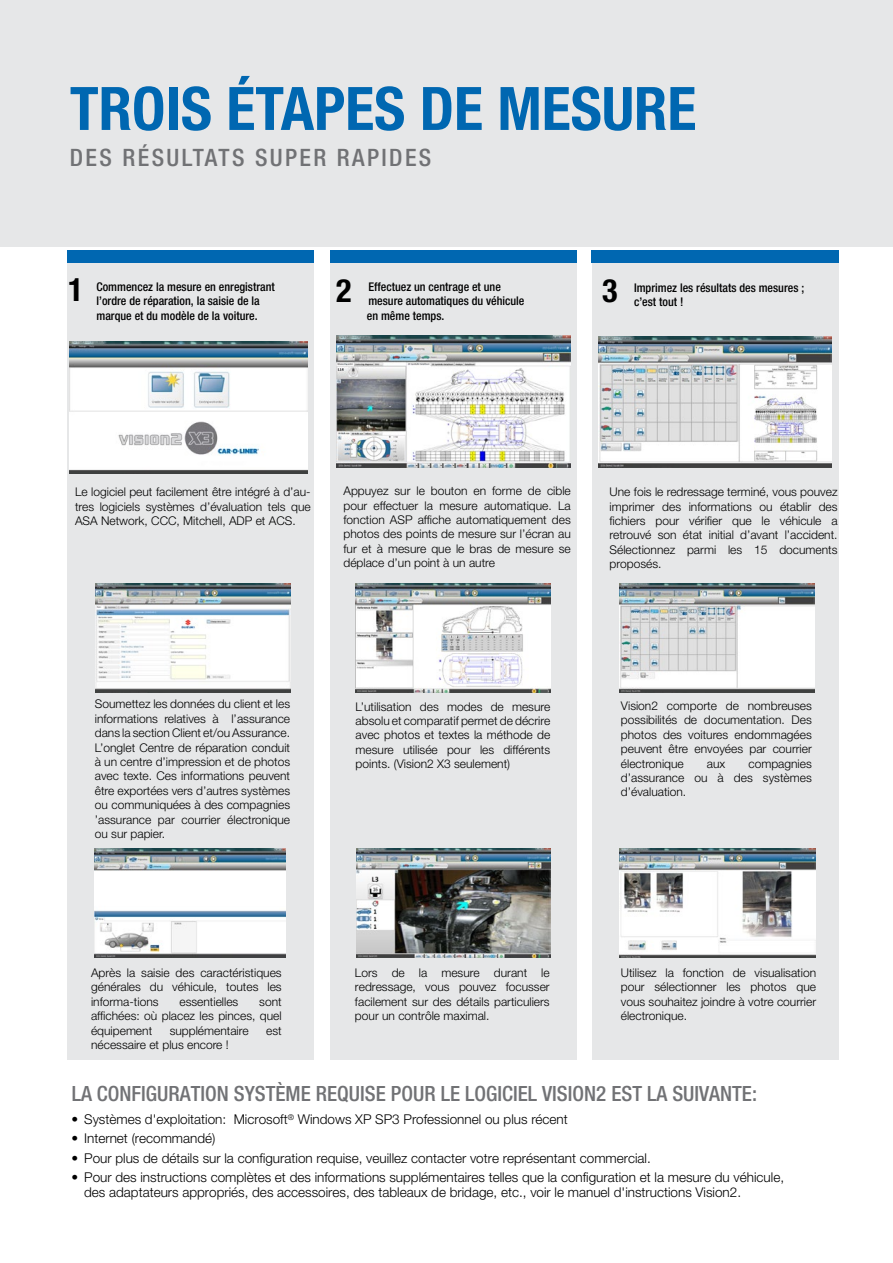
<style>
.page{position:relative;width:893px;height:1263px;background:#fff}
.page>*{position:absolute;margin:0;border:0;box-sizing:border-box;transform-origin:0 0}
.t1{font:700 condensed 60px "Helvetica Neue LT Pro";color:#0067b1}
.bildtexter{font:700 condensed 32.1px "Helvetica Neue LT Pro";color:#000}
.t2{font:500 condensed 24px "Helvetica Neue LT Pro";letter-spacing:.1em;color:#717275}
.t3{font:500 condensed 21px "Helvetica Neue LT Pro";color:#717275}
.t4{font:300 13.5px/15px "Helvetica Neue LT Pro";color:#000}
.bildtexter-2{font:300 12px/14.4px "Helvetica Neue LT Pro";color:#000;text-align:justify}
.bildtexter-3{font:500 condensed 12px/14.4px "Helvetica Neue LT Pro";color:#000}
</style>
<div class="page">
<div style="left:592px;top:263px;width:246px;height:797px;background:#e6e7e8"></div>
<div style="left:331px;top:263px;width:246px;height:797px;background:#e6e7e8"></div>
<div style="left:330px;top:250px;width:247px;height:13px;background:#0067b1"></div>
<div style="left:67px;top:263px;width:247px;height:797px;background:#e6e7e8"></div>
<div style="left:67px;top:250px;width:246px;height:13px;background:#0067b1"></div>
<img style="left:70px;top:341px;width:237px;height:133px">
<img style="left:94px;top:848px;width:191px;height:110px">
<img style="left:336px;top:336px;width:235px;height:131px">
<img style="left:599px;top:337px;width:233px;height:130px">
<img style="left:95px;top:583px;width:195px;height:109px">
<img style="left:356px;top:583px;width:194px;height:109px">
<img style="left:356px;top:848px;width:195px;height:109px">
<img style="left:619px;top:583px;width:196px;height:109px">
<img style="left:620px;top:848px;width:195px;height:109px">
<div style="left:0;top:0;width:893px;height:246px;background:#e6e7e8"></div>
<div style="left:591px;top:250px;width:248px;height:13px;background:#0067b1"></div>
<p class="t1" style="left:70px;top:72px;width:628px">TROIS ÉTAPES DE MESURE</p>
<p class="t2" style="left:70px;top:143px;width:363px">DES RÉSULTATS SUPER RAPIDES</p>
<p class="bildtexter" style="left:68px;top:270px;width:17px">1</p>
<p class="bildtexter" style="left:336px;top:271px;width:17px">2</p>
<p class="bildtexter" style="left:602px;top:271px;width:17px">3</p>
<p class="bildtexter-3" style="left:97px;top:279px;width:180px">Commencez la mesure en enregistrant l’ordre de réparation, la saisie de la marque et du modèle de la voiture.</p>
<p class="bildtexter-3" style="left:367px;top:279px;width:159px">Effectuez un centrage et une mesure automatiques du véhicule en même temps.</p>
<p class="bildtexter-3" style="left:634px;top:280px;width:172px">Imprimez les résultats des mesures ; c’est tout !</p>
<p class="bildtexter-2" style="left:75px;top:484px;width:237px">Le logiciel peut facilement être intégré à d’au&shy;tres logiciels systèmes d’évaluation tels que ASA Network, CCC, Mitchell, ADP et ACS.</p>
<p class="bildtexter-2" style="left:343px;top:484px;width:229px">Appuyez sur le bouton en forme de cible pour effectuer la mesure automatique. La fonction ASP affiche automatiquement des photos des points de mesure sur l’écran au fur et à mesure que le bras de mesure se déplace d’un point à un autre</p>
<p class="bildtexter-2" style="left:610px;top:484px;width:229px">Une fois le redressage terminé, vous pouvez imprimer des informations ou établir des fichiers pour vérifier que le véhicule a retrouvé son état initial d’avant l’accident.<br>Sélectionnez parmi les 15 documents proposés.</p>
<p class="bildtexter-2" style="left:95px;top:697px;width:197px">Soumettez les données du client et les informations relatives à l’assurance dans la section Client et/ou Assurance.<br>L’onglet Centre de réparation conduit à un centre d’impression et de photos avec texte. Ces informations peuvent être exportées vers d’autres systèmes ou communiquées à des compagnies ’assurance par courrier électronique ou sur papier.</p>
<p class="bildtexter-2" style="left:91px;top:965px;width:192px">Après la saisie des caractéristiques générales du véhicule, toutes les informa-tions</p>
<p class="bildtexter-2" style="left:180px;top:994px;width:60px">essentielles</p>
<p class="bildtexter-2" style="left:91px;top:994px;width:192px;text-indent:168px">sont affichées: où placez les pinces, quel équipement</p>
<p class="bildtexter-2" style="left:170px;top:1023px;width:80px">supplémentaire</p>
<p class="bildtexter-2" style="left:266px;top:1023px;width:17px">est</p>
<p class="bildtexter-2" style="left:91px;top:1037px;width:139px">nécessaire et plus encore !</p>
<p class="bildtexter-2" style="left:356px;top:699px;width:196px">L’utilisation des modes de mesure absolu et comparatif permet de décrire avec photos et textes la méthode de mesure utilisée pour les différents points. (Vision2 X3 seulement)</p>
<p class="bildtexter-2" style="left:355px;top:965px;width:196px">Lors de la mesure durant le redressage, vous pouvez focusser facilement sur des détails particuliers pour un contrôle maximal.</p>
<p class="bildtexter-2" style="left:621px;top:698px;width:192px">Vision2 comporte de nombreuses possibilités de documentation. Des photos des voitures endommagées peuvent être envoyées par courrier électronique</p>
<p class="bildtexter-2" style="left:621px;top:756px;width:192px;text-indent:128px">compagnies d’assurance ou à des systèmes d’évaluation.</p>
<p class="bildtexter-2" style="left:707px;top:756px;width:20px">aux</p>
<p class="bildtexter-2" style="left:621px;top:965px;width:197px">Utilisez la fonction de visualisation pour sélectionner les photos que vous souhaitez joindre à votre courrier électronique.</p>
<p class="t3" style="left:72px;top:1080px;width:687px">LA CONFIGURATION SYSTÈME REQUISE POUR LE LOGICIEL VISION2 EST LA SUIVANTE:</p>
<p class="t4" style="left:71px;top:1111px;width:498px">• Systèmes d'exploitation: Microsoft<sup>®</sup> Windows XP SP3 Professionnel ou plus récent</p>
<p class="t4" style="left:71px;top:1131px;width:146px">• Internet (recommandé)</p>
<p class="t4" style="left:71px;top:1150px;width:581px">• Pour plus de détails sur la configuration requise, veuillez contacter votre représentant commercial.</p>
<p class="t4" style="left:84px;top:1169px;width:701px;text-indent:-13px">• Pour des instructions complètes et des informations supplémentaires telles que la configuration et la mesure du véhicule, des adaptateurs appropriés, des accessoires, des tableaux de bridage, etc., voir le manuel d'instructions Vision2.</p>
</div>
